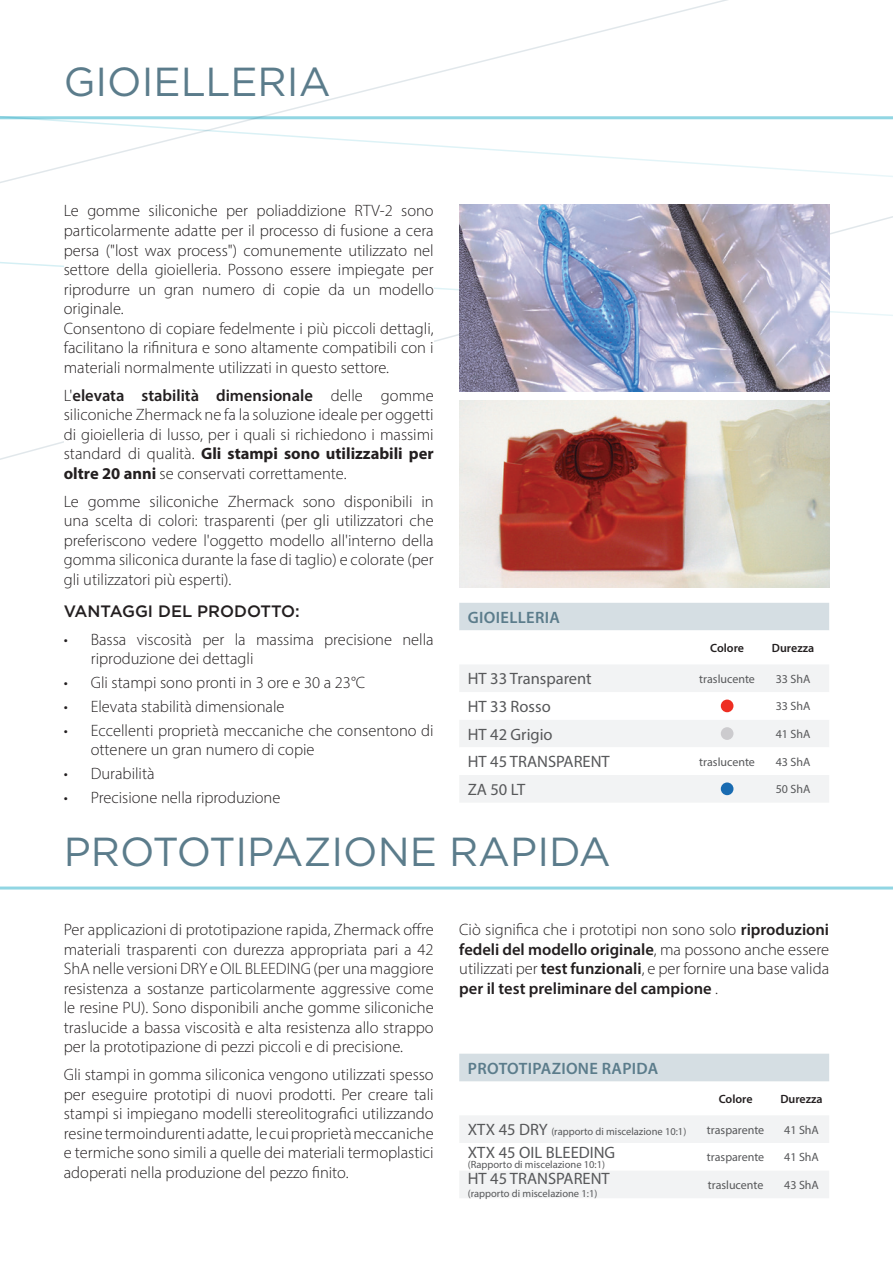
<style>
.page{position:relative;width:893px;height:1263px;background:#fff}
.page>*{position:absolute;margin:0;border:0;box-sizing:border-box;transform-origin:0 0}
.t1{font:40.5px "Gotham";color:#5b7c8b}
.t2{font:300 16.5px/19.5px "Myriad Pro";color:#231f20;text-align:justify}
.t3{font:16.5px "Myriad Pro";color:#57585a}
.t4{font:600 16.5px "Myriad Pro";letter-spacing:.02em;color:#5b7c8b}
.t5{font:500 16.5px "Gotham";color:#231f20}
.t6{font:12px "Myriad Pro";color:#57585a}
.t7{font:600 12px "Myriad Pro";color:#231f20}
.t8{font:10.5px "Myriad Pro";color:#57585a}
.s1{font-weight:600}
.s2{font-weight:700}
.s3{font-size:16.5px}
</style>
<div class="page">
<hr style="left:0;top:886px;width:893px;height:3px;background:#91d6e3">
<svg style="left:271px;top:0;width:457px;height:114px"></svg>
<svg style="left:0;top:114px;width:893px;height:125px"></svg>
<svg style="left:0;top:260px;width:893px;height:111px"></svg>
<img style="left:459px;top:204px;width:370px;height:187px">
<img style="left:459px;top:401px;width:370px;height:187px">
<div style="left:64px;top:204px;width:370px;height:612px;background:#fff"></div>
<div style="left:459px;top:603px;width:370px;height:27px;background:#d5dee3"></div>
<div style="left:460px;top:665px;width:369px;height:137px;background:#f2f3f4"></div>
<svg style="left:460px;top:692px;width:369px;height:83px"></svg>
<div style="left:721px;top:699px;width:12px;height:13px;background:#ee2e22;border-radius:50%"></div>
<div style="left:721px;top:727px;width:12px;height:13px;background:#cccbce;border-radius:50%"></div>
<svg style="left:721px;top:782px;width:12px;height:13px"></svg>
<div style="left:459px;top:1054px;width:370px;height:27px;background:#d5dee3"></div>
<svg style="left:460px;top:1116px;width:369px;height:82px"></svg>
<p class="t1" style="left:64px;top:56px;width:268px">GIOIELLERIA</p>
<p class="t2" style="left:64px;top:201px;width:371px">Le gomme siliconiche per poliaddizione RTV-2 sono particolarmente adatte per il processo di fusione a cera persa ("lost wax process") comunemente utilizzato nel settore della gioielleria. Possono essere impiegate per riprodurre un gran numero di copie da un modello originale.</p>
<p class="t2" style="left:64px;top:318px;width:371px">Consentono di copiare fedelmente i più piccoli dettagli, facilitano la rifinitura e sono altamente compatibili con i materiali normalmente utilizzati in questo settore.</p>
<p class="t2" style="left:64px;top:385px;width:371px">L'<span class="s1">elevata stabilità dimensionale</span> delle gomme siliconiche Zhermack ne fa la soluzione ideale per oggetti di gioielleria di lusso, per i quali si richiedono i massimi standard di qualità. <span class="s2">Gli stampi sono utilizzabili per oltre 20 anni</span> se conservati correttamente.</p>
<p class="t2" style="left:64px;top:491px;width:371px">Le gomme siliconiche Zhermack sono disponibili in una scelta di colori: trasparenti (per gli utilizzatori che preferiscono vedere l'oggetto modello all'interno della gomma siliconica durante la fase di taglio) e colorate (per gli utilizzatori più esperti).</p>
<p class="t5" style="left:64px;top:600px;width:238px">VANTAGGI DEL PRODOTTO:</p>
<p class="t2" style="left:91px;top:629px;width:344px;text-indent:-27px">• Bassa viscosità per la massima precisione nella riproduzione dei dettagli</p>
<p class="t2" style="left:64px;top:673px;width:303px">• Gli stampi sono pronti in 3 ore e 30 a 23°C</p>
<p class="t2" style="left:64px;top:696px;width:222px">• Elevata stabilità dimensionale</p>
<p class="t2" style="left:91px;top:720px;width:344px;text-indent:-27px">• Eccellenti proprietà meccaniche che consentono di ottenere un gran numero di copie</p>
<p class="t2" style="left:64px;top:763px;width:92px">• Durabilità</p>
<p class="t2" style="left:64px;top:787px;width:218px">• Precisione nella riproduzione</p>
<p class="t4" style="left:468px;top:607px;width:94px">GIOIELLERIA</p>
<p class="t7" style="left:710px;top:640px;width:35px">Colore</p>
<p class="t7" style="left:772px;top:640px;width:44px">Durezza</p>
<p class="t3" style="left:468px;top:669px;width:126px">HT 33 Transparent</p>
<p class="t6" style="left:699px;top:671px;width:57px">traslucente</p>
<p class="t6" style="left:776px;top:671px;width:36px">33 ShA</p>
<p class="t3" style="left:468px;top:696px;width:85px">HT 33 Rosso</p>
<p class="t6" style="left:776px;top:699px;width:36px">33 ShA</p>
<p class="t3" style="left:468px;top:724px;width:86px">HT 42 Grigio</p>
<p class="t6" style="left:776px;top:727px;width:36px">41 ShA</p>
<p class="t3" style="left:468px;top:752px;width:143px">HT 45 TRANSPARENT</p>
<p class="t6" style="left:699px;top:754px;width:57px">traslucente</p>
<p class="t6" style="left:776px;top:754px;width:36px">43 ShA</p>
<p class="t3" style="left:468px;top:779px;width:59px">ZA 50 LT</p>
<p class="t6" style="left:776px;top:782px;width:36px">50 ShA</p>
<p class="t1" style="left:64px;top:826px;width:549px">PROTOTIPAZIONE RAPIDA</p>
<p class="t2" style="left:64px;top:920px;width:371px">Per applicazioni di prototipazione rapida, Zhermack offre materiali trasparenti con durezza appropriata pari a 42<br>ShA nelle versioni DRY e OIL BLEEDING (per una maggiore resistenza a sostanze particolarmente aggressive come le resine PU). Sono disponibili anche gomme siliconiche traslucide a bassa viscosità e alta resistenza allo strappo per la prototipazione di pezzi piccoli e di precisione.</p>
<p class="t2" style="left:64px;top:1065px;width:371px">Gli stampi in gomma siliconica vengono utilizzati spesso per eseguire prototipi di nuovi prodotti. Per creare tali stampi si impiegano modelli stereolitografici utilizzando resine termoindurenti adatte, le cui proprietà meccaniche e termiche sono simili a quelle dei materiali termoplastici adoperati nella produzione del pezzo finito.</p>
<p class="t2" style="left:459px;top:920px;width:371px">Ciò significa che i prototipi non sono solo <span class="s1">riproduzioni fedeli del modello originale</span>, ma possono anche essere utilizzati per <span class="s1">test funzionali</span>, e per fornire una base valida <span class="s1">per il test preliminare del campione</span> .</p>
<p class="t4" style="left:468px;top:1058px;width:192px">PROTOTIPAZIONE RAPIDA</p>
<p class="t7" style="left:719px;top:1091px;width:35px">Colore</p>
<p class="t7" style="left:780px;top:1091px;width:44px">Durezza</p>
<p class="t8" style="left:468px;top:1125px;width:220px"><span class="s3">XTX 45 DRY</span> (rapporto di miscelazione 10:1)</p>
<p class="t6" style="left:707px;top:1122px;width:59px">trasparente</p>
<p class="t6" style="left:784px;top:1122px;width:36px">41 ShA</p>
<p class="t3" style="left:468px;top:1142px;width:149px">XTX 45 OIL BLEEDING</p>
<p class="t8" style="left:468px;top:1158px;width:139px">(Rapporto di miscelazione 10:1)</p>
<p class="t6" style="left:707px;top:1150px;width:59px">trasparente</p>
<p class="t6" style="left:784px;top:1150px;width:36px">41 ShA</p>
<p class="t3" style="left:468px;top:1168px;width:143px">HT 45 TRANSPARENT</p>
<p class="t8" style="left:468px;top:1187px;width:131px">(rapporto di miscelazione 1:1)</p>
<p class="t6" style="left:708px;top:1177px;width:57px">traslucente</p>
<p class="t6" style="left:784px;top:1177px;width:36px">43 ShA</p>
</div>
